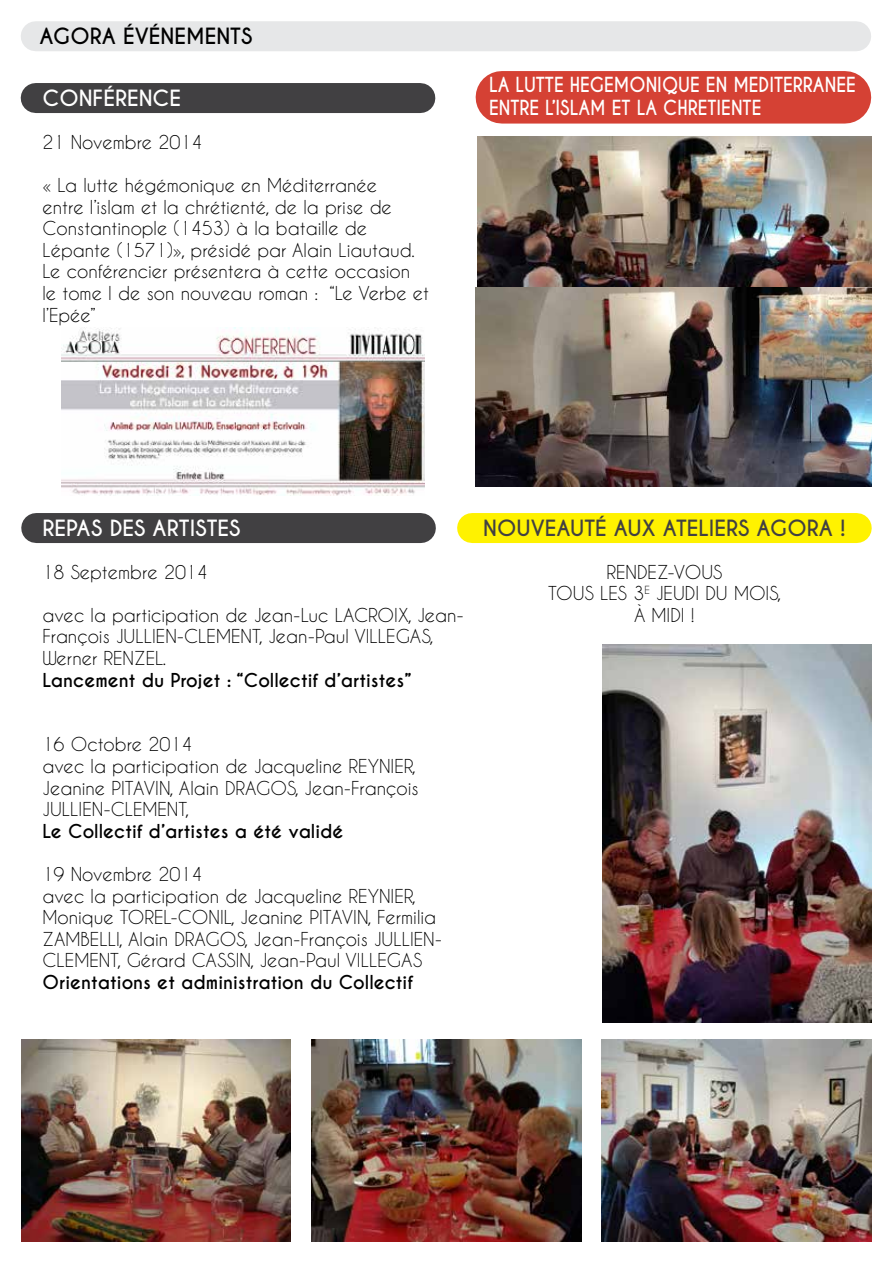
<style>
.page{position:relative;width:893px;height:1263px;background:#fff}
.page>*{position:absolute;margin:0;border:0;box-sizing:border-box;transform-origin:0 0}
.t1{font:700 21px "Caviar Dreams";color:#fff}
.t2{font:700 21px "Caviar Dreams";color:#414042}
.t3{font:700 21px "Caviar Dreams";color:#000}
.t4{font:700 19.5px "Caviar Dreams";color:#fff;scale:.9 1}
.t5{font:18px/21.6px "Caviar Dreams";color:#000}
.t6{font:700 18px "Caviar Dreams";color:#000}
</style>
<div class="page">
<div style="left:36px;top:21px;width:820px;height:30px;background:#e6e7e8"></div>
<div style="left:36px;top:83px;width:384px;height:30px;background:#414042"></div>
<div style="left:502px;top:71px;width:343px;height:53px;background:#d54134"></div>
<div style="left:472px;top:513px;width:385px;height:30px;background:#fff200"></div>
<div style="left:36px;top:513px;width:385px;height:30px;background:#414042"></div>
<img style="left:21px;top:1040px;width:270px;height:202px">
<img style="left:312px;top:1040px;width:269px;height:202px">
<img style="left:602px;top:645px;width:269px;height:377px">
<img style="left:602px;top:1040px;width:269px;height:202px">
<img style="left:61px;top:327px;width:364px;height:168px">
<img style="left:476px;top:136px;width:396px;height:351px">
<p class="t3" style="left:40px;top:24px;width:214px">agora événem ents</p>
<p class="t1" style="left:43px;top:86px;width:17px">CON</p>
<p class="t1" style="left:93px;top:86px;width:90px">Férence</p>
<p class="t5" style="left:43px;top:131px;width:161px">21 Novembre 2014</p>
<p class="t5" style="left:43px;top:174px;width:388px">« La lutte hégémonique en Méditerranée<br>entre l’islam et la chrétienté, de la prise de Constantinople (1453) à la bataille de Lépante (1571)», présidé par Alain Liautaud.<br>Le conférencier présentera à cette occasion<br>le tome I de son nouveau roman : “Le Verbe et l’Epée”</p>
<p class="t4" style="left:489px;top:72px;width:41px">LA LUTTE</p>
<p class="t4" style="left:570px;top:72px;width:13px">HEGE</p>
<p class="t4" style="left:614px;top:72px;width:31px">MONIQUE</p>
<p class="t4" style="left:706px;top:72px;width:82px">EN MEDITERRANEE</p>
<p class="t4" style="left:489px;top:96px;width:12px">ENTRE</p>
<p class="t4" style="left:545px;top:96px;width:22px">L’ISLA</p>
<p class="t4" style="left:590px;top:96px;width:93px">M ETLACHRETIENTE</p>
<p class="t1" style="left:43px;top:515px;width:13px">REPAS</p>
<p class="t1" style="left:110px;top:515px;width:55px">DES ARTISTES</p>
<p class="t2" style="left:483px;top:516px;width:364px">nouveauté aux ateliers agora !</p>
<p class="t5" style="left:43px;top:561px;width:167px">18 Septembre 2014</p>
<p class="t5" style="left:43px;top:604px;width:423px">avec la participation de Jean-Luc LACROIX, Jean-<br>François JULLIEN-CLEMENT, Jean-Paul VILLEGAS,<br>Werner RENZEL.</p>
<p class="t6" style="left:43px;top:669px;width:370px">Lancement du Projet : “Collectif d’artistes”</p>
<p class="t5" style="left:606px;top:561px;width:21px">Rendez</p>
<p class="t5" style="left:667px;top:561px;width:20px">-vous</p>
<p class="t5" style="left:548px;top:582px;width:13px">tous</p>
<p class="t5" style="left:600px;top:582px;width:10px">les</p>
<p class="t5" style="left:633px;top:582px;width:32px">3<sup>e</sup> jeudi</p>
<p class="t5" style="left:705px;top:582px;width:41px">du mois</p>
<p class="t5" style="left:778px;top:582px;width:5px">,</p>
<p class="t5" style="left:634px;top:604px;width:27px">à midi</p>
<p class="t5" style="left:691px;top:604px;width:5px">!</p>
<p class="t5" style="left:43px;top:733px;width:377px">16 Octobre 2014<br>avec la participation de Jacqueline REYNIER,<br>Jeanine PITAVIN, Alain DRAGOS, Jean-François<br>JULLIEN-CLEMENT,</p>
<p class="t6" style="left:43px;top:820px;width:303px">Le Collectif d’artistes a été validé</p>
<p class="t5" style="left:43px;top:863px;width:401px">19 Novembre 2014<br>avec la participation de Jacqueline REYNIER, Monique TOREL-CONIL, Jeanine PITAVIN, Fermilia ZAMBELLI, Alain DRAGOS, Jean-François JULLIEN-CLEMENT, Gérard CASSIN, Jean-Paul VILLEGAS</p>
<p class="t6" style="left:43px;top:971px;width:372px">Orientations et administration du Collectif</p>
</div>
